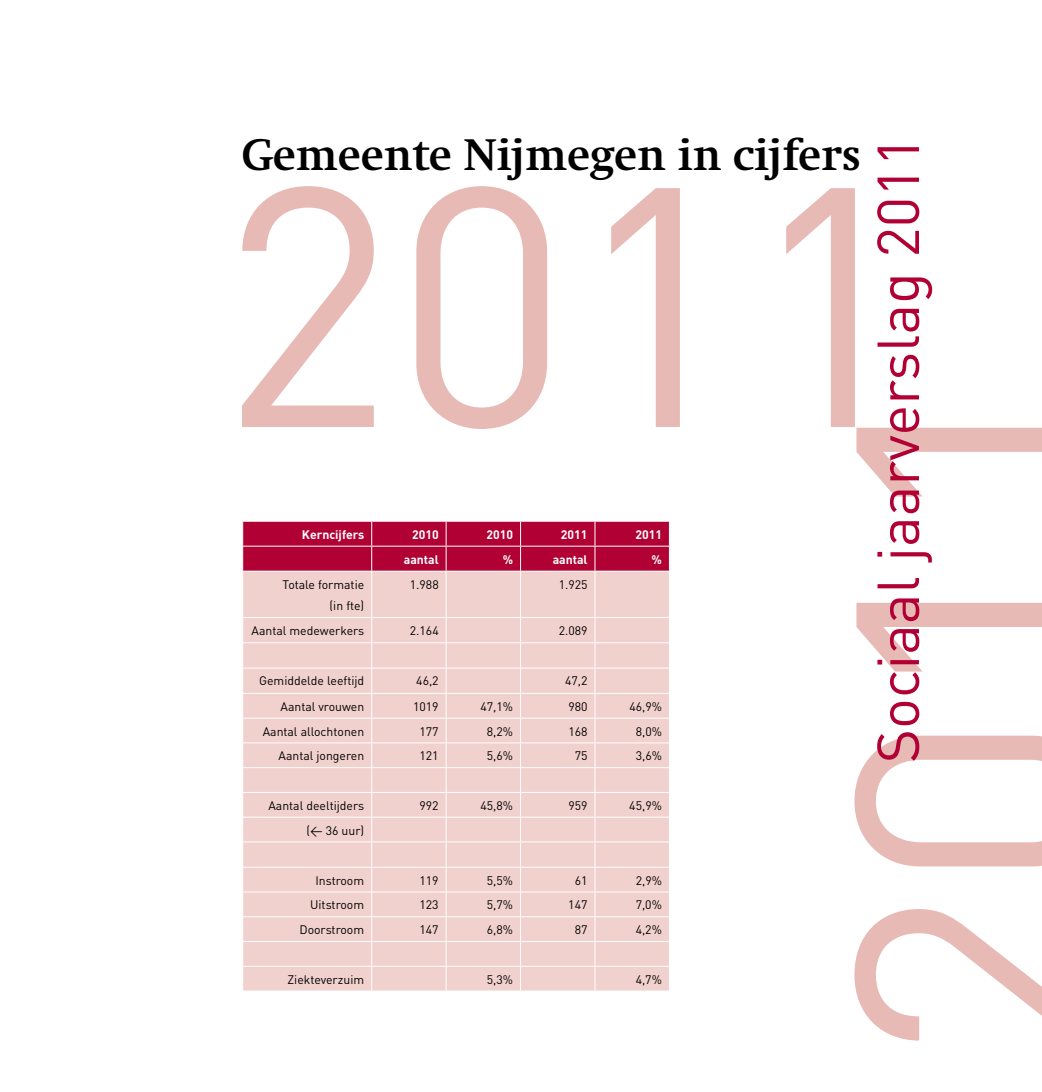
<style>
.page{position:relative;width:1042px;height:1092px;background:#fff}
.page>*{position:absolute;margin:0;border:0;box-sizing:border-box;transform-origin:0 0}
.t1{font:700 46.02px "Swift";color:#000}
.t2{font:12.25px/21.5px "DIN";color:#000;text-align:right}
.t3{font:700 12.25px "DIN";color:#fff}
</style>
<div class="page">
<div style="left:243px;top:571px;width:426px;height:419px;background:#f0d1cd"></div>
<svg style="left:242px;top:521px;width:428px;height:49px;background:#b40c3e"></svg>
<hr style="left:371px;top:571px;width:1px;height:46px;background:#fff">
<hr style="left:446px;top:571px;width:1px;height:46px;background:#fff">
<hr style="left:520px;top:571px;width:1px;height:46px;background:#fff">
<hr style="left:594px;top:571px;width:1px;height:46px;background:#fff">
<hr style="left:242px;top:617px;width:130px;height:1px;background:#fff">
<hr style="left:372px;top:617px;width:74px;height:1px;background:#fff">
<hr style="left:446px;top:617px;width:74px;height:1px;background:#fff">
<hr style="left:520px;top:617px;width:75px;height:1px;background:#fff">
<hr style="left:595px;top:617px;width:75px;height:1px;background:#fff">
<hr style="left:242px;top:642px;width:130px;height:1px;background:#fff">
<hr style="left:372px;top:642px;width:74px;height:1px;background:#fff">
<hr style="left:446px;top:642px;width:74px;height:1px;background:#fff">
<hr style="left:520px;top:642px;width:75px;height:1px;background:#fff">
<hr style="left:595px;top:642px;width:75px;height:1px;background:#fff">
<hr style="left:242px;top:667px;width:130px;height:1px;background:#fff">
<hr style="left:372px;top:667px;width:74px;height:1px;background:#fff">
<hr style="left:446px;top:667px;width:74px;height:1px;background:#fff">
<hr style="left:520px;top:667px;width:75px;height:1px;background:#fff">
<hr style="left:595px;top:667px;width:75px;height:1px;background:#fff">
<hr style="left:242px;top:693px;width:130px;height:1px;background:#fff">
<hr style="left:372px;top:693px;width:74px;height:1px;background:#fff">
<hr style="left:446px;top:693px;width:74px;height:1px;background:#fff">
<hr style="left:520px;top:693px;width:75px;height:1px;background:#fff">
<hr style="left:595px;top:693px;width:75px;height:1px;background:#fff">
<hr style="left:242px;top:717px;width:130px;height:1px;background:#fff">
<hr style="left:372px;top:717px;width:74px;height:1px;background:#fff">
<hr style="left:446px;top:717px;width:74px;height:1px;background:#fff">
<hr style="left:520px;top:717px;width:75px;height:1px;background:#fff">
<hr style="left:595px;top:717px;width:75px;height:1px;background:#fff">
<hr style="left:242px;top:742px;width:130px;height:1px;background:#fff">
<hr style="left:372px;top:742px;width:74px;height:1px;background:#fff">
<hr style="left:446px;top:742px;width:74px;height:1px;background:#fff">
<hr style="left:520px;top:742px;width:75px;height:1px;background:#fff">
<hr style="left:595px;top:742px;width:75px;height:1px;background:#fff">
<hr style="left:242px;top:767px;width:130px;height:1px;background:#fff">
<hr style="left:372px;top:767px;width:74px;height:1px;background:#fff">
<hr style="left:446px;top:767px;width:74px;height:1px;background:#fff">
<hr style="left:520px;top:767px;width:75px;height:1px;background:#fff">
<hr style="left:595px;top:767px;width:75px;height:1px;background:#fff">
<hr style="left:242px;top:792px;width:130px;height:1px;background:#fff">
<hr style="left:372px;top:792px;width:74px;height:1px;background:#fff">
<hr style="left:446px;top:792px;width:74px;height:1px;background:#fff">
<hr style="left:520px;top:792px;width:75px;height:1px;background:#fff">
<hr style="left:595px;top:792px;width:75px;height:1px;background:#fff">
<hr style="left:242px;top:816px;width:130px;height:1px;background:#fff">
<hr style="left:372px;top:816px;width:74px;height:1px;background:#fff">
<hr style="left:446px;top:816px;width:74px;height:1px;background:#fff">
<hr style="left:520px;top:816px;width:75px;height:1px;background:#fff">
<hr style="left:595px;top:816px;width:75px;height:1px;background:#fff">
<hr style="left:242px;top:841px;width:130px;height:1px;background:#fff">
<hr style="left:372px;top:841px;width:74px;height:1px;background:#fff">
<hr style="left:446px;top:841px;width:74px;height:1px;background:#fff">
<hr style="left:520px;top:841px;width:75px;height:1px;background:#fff">
<hr style="left:595px;top:841px;width:75px;height:1px;background:#fff">
<hr style="left:242px;top:866px;width:130px;height:1px;background:#fff">
<hr style="left:372px;top:866px;width:74px;height:1px;background:#fff">
<hr style="left:446px;top:866px;width:74px;height:1px;background:#fff">
<hr style="left:520px;top:866px;width:75px;height:1px;background:#fff">
<hr style="left:595px;top:866px;width:75px;height:1px;background:#fff">
<hr style="left:242px;top:891px;width:130px;height:1px;background:#fff">
<hr style="left:372px;top:891px;width:74px;height:1px;background:#fff">
<hr style="left:446px;top:891px;width:74px;height:1px;background:#fff">
<hr style="left:520px;top:891px;width:75px;height:1px;background:#fff">
<hr style="left:595px;top:891px;width:75px;height:1px;background:#fff">
<hr style="left:242px;top:916px;width:130px;height:1px;background:#fff">
<hr style="left:372px;top:916px;width:74px;height:1px;background:#fff">
<hr style="left:446px;top:916px;width:74px;height:1px;background:#fff">
<hr style="left:520px;top:916px;width:75px;height:1px;background:#fff">
<hr style="left:595px;top:916px;width:75px;height:1px;background:#fff">
<hr style="left:242px;top:941px;width:130px;height:1px;background:#fff">
<hr style="left:372px;top:941px;width:74px;height:1px;background:#fff">
<hr style="left:446px;top:941px;width:74px;height:1px;background:#fff">
<hr style="left:520px;top:941px;width:75px;height:1px;background:#fff">
<hr style="left:595px;top:941px;width:75px;height:1px;background:#fff">
<hr style="left:242px;top:965px;width:130px;height:1px;background:#fff">
<hr style="left:372px;top:965px;width:74px;height:1px;background:#fff">
<svg style="left:371px;top:618px;width:1px;height:372px"></svg>
<hr style="left:446px;top:965px;width:74px;height:1px;background:#fff">
<svg style="left:446px;top:618px;width:1px;height:372px"></svg>
<hr style="left:520px;top:965px;width:75px;height:1px;background:#fff">
<svg style="left:520px;top:618px;width:1px;height:372px"></svg>
<hr style="left:595px;top:965px;width:75px;height:1px;background:#fff">
<svg style="left:594px;top:618px;width:1px;height:372px"></svg>
<svg style="left:242px;top:186px;width:613px;height:243px"></svg>
<svg style="left:854px;top:427px;width:188px;height:613px"></svg>
<svg style="left:877px;top:147px;width:55px;height:613px"></svg>
<h1 class="t1" style="left:242px;top:130px;width:621px">Gemeente Nijmegen in cijfers</h1>
<p class="t3" style="left:302px;top:526px;width:64px">Kerncijfers</p>
<p class="t3" style="left:412px;top:526px;width:28px">2010</p>
<p class="t3" style="left:486px;top:526px;width:28px">2010</p>
<p class="t3" style="left:561px;top:526px;width:28px">2011</p>
<p class="t3" style="left:635px;top:526px;width:28px">2011</p>
<p class="t3" style="left:404px;top:551px;width:36px">aantal</p>
<p class="t3" style="left:503px;top:551px;width:12px">%</p>
<p class="t3" style="left:553px;top:551px;width:36px">aantal</p>
<p class="t3" style="left:651px;top:551px;width:12px">%</p>
<p class="t2" style="left:283px;top:573px;width:83px">Totale formatie (in fte)</p>
<p class="t2" style="left:410px;top:573px;width:30px">1.988</p>
<p class="t2" style="left:559px;top:573px;width:30px">1.925</p>
<p class="t2" style="left:252px;top:619px;width:114px">Aantal medewerkers</p>
<p class="t2" style="left:410px;top:619px;width:30px">2.164</p>
<p class="t2" style="left:559px;top:619px;width:30px">2.089</p>
<p class="t2" style="left:259px;top:670px;width:107px">Gemiddelde leeftijd</p>
<p class="t2" style="left:416px;top:670px;width:24px">46,2</p>
<p class="t2" style="left:565px;top:670px;width:24px">47,2</p>
<p class="t2" style="left:281px;top:695px;width:85px">Aantal vrouwen</p>
<p class="t2" style="left:413px;top:695px;width:27px">1019</p>
<p class="t2" style="left:480px;top:695px;width:34px">47,1%</p>
<p class="t2" style="left:568px;top:695px;width:21px">980</p>
<p class="t2" style="left:629px;top:695px;width:34px">46,9%</p>
<p class="t2" style="left:263px;top:720px;width:103px">Aantal allochtonen</p>
<p class="t2" style="left:419px;top:720px;width:21px">177</p>
<p class="t2" style="left:487px;top:720px;width:28px">8,2%</p>
<p class="t2" style="left:568px;top:720px;width:21px">168</p>
<p class="t2" style="left:636px;top:720px;width:28px">8,0%</p>
<p class="t2" style="left:279px;top:744px;width:87px">Aantal jongeren</p>
<p class="t2" style="left:419px;top:744px;width:21px">121</p>
<p class="t2" style="left:487px;top:744px;width:28px">5,6%</p>
<p class="t2" style="left:575px;top:744px;width:14px">75</p>
<p class="t2" style="left:636px;top:744px;width:28px">3,6%</p>
<p class="t2" style="left:268px;top:794px;width:97px">Aantal deeltijders</p>
<p class="t2" style="left:419px;top:794px;width:21px">992</p>
<p class="t2" style="left:480px;top:794px;width:34px">45,8%</p>
<p class="t2" style="left:568px;top:794px;width:21px">959</p>
<p class="t2" style="left:629px;top:794px;width:34px">45,9%</p>
<p class="t2" style="left:306px;top:819px;width:59px">(&lt; 36 uur)</p>
<p class="t2" style="left:315px;top:869px;width:50px">Instroom</p>
<p class="t2" style="left:419px;top:869px;width:21px">119</p>
<p class="t2" style="left:487px;top:869px;width:28px">5,5%</p>
<p class="t2" style="left:575px;top:869px;width:14px">61</p>
<p class="t2" style="left:636px;top:869px;width:28px">2,9%</p>
<p class="t2" style="left:310px;top:893px;width:56px">Uitstroom</p>
<p class="t2" style="left:419px;top:893px;width:21px">123</p>
<p class="t2" style="left:487px;top:893px;width:28px">5,7%</p>
<p class="t2" style="left:568px;top:893px;width:21px">147</p>
<p class="t2" style="left:636px;top:893px;width:28px">7,0%</p>
<p class="t2" style="left:299px;top:918px;width:66px">Doorstroom</p>
<p class="t2" style="left:419px;top:918px;width:21px">147</p>
<p class="t2" style="left:487px;top:918px;width:28px">6,8%</p>
<p class="t2" style="left:575px;top:918px;width:14px">87</p>
<p class="t2" style="left:636px;top:918px;width:28px">4,2%</p>
<p class="t2" style="left:287px;top:968px;width:78px">Ziekteverzuim</p>
<p class="t2" style="left:487px;top:968px;width:28px">5,3%</p>
<p class="t2" style="left:636px;top:968px;width:28px">4,7%</p>
</div>
